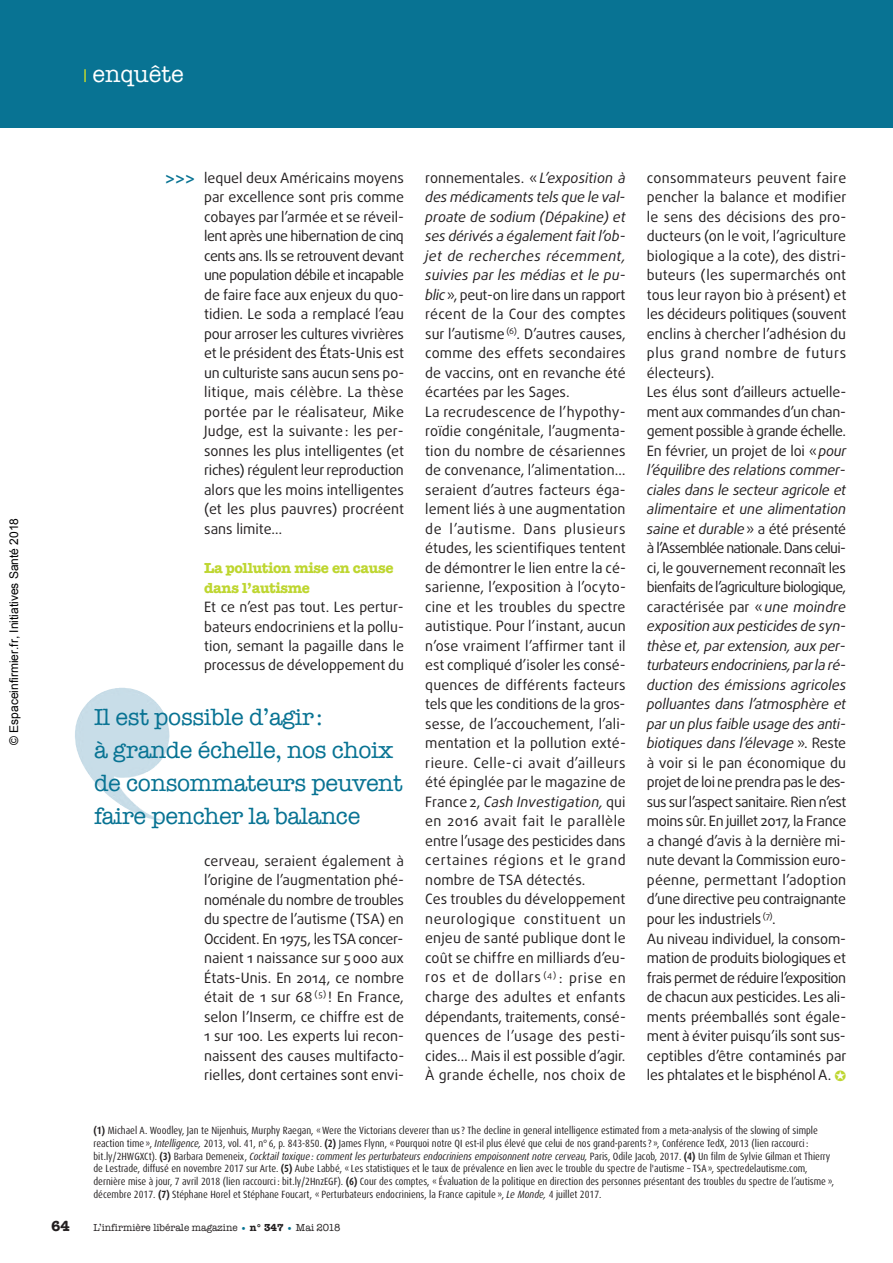
<style>
.page{position:relative;width:893px;height:1263px;background:#fff}
.page>*{position:absolute;margin:0;border:0;box-sizing:border-box;transform-origin:0 0}
.t1{font:24px/33px "American Typewriter";letter-spacing:-.015em;color:#087393}
.t2{font:24px "American Typewriter";color:#fff}
.t3{font:500 18px "Daxline OT";color:#087393}
.t4{font:700 15px/19.5px "American Typewriter";letter-spacing:-.025em;color:#bed630}
.t5{font:700 15px "American Typewriter";color:#231f20;scale:.95 1}
.t6{font:14.25px/19.5px "Daxline OT";color:#231f20;text-align:justify}
.t7{font:12px "Arial";color:#000}
.t8{font:condensed 10.5px/12.8px "Dax OT";color:#231f20}
.t9{font:10.5px "American Typewriter";color:#231f20;scale:.95 1}
.s1{font-style:italic}
.s2{color:#bed630}
.s3{font-weight:700}
.s4{font-weight:700;color:#087393}
</style>
<div class="page">
<div style="left:0;top:0;width:893px;height:128px;background:#087393"></div>
<svg style="left:84px;top:69px;width:2px;height:13px"></svg>
<img style="left:75px;top:712px;width:92px;height:109px">
<p class="t2" style="left:93px;top:55px;width:93px">enquête</p>
<p class="t7" style="left:6px;top:745px;width:228px;rotate:-90deg">© Espaceinfirmier.fr, Initiatives Santé 2018</p>
<p class="t3" style="left:165px;top:170px;width:32px">&gt;&gt;&gt;</p>
<p class="t6" style="left:204px;top:169px;width:202px">lequel deux Américains moyens par excellence sont pris comme cobayes par l’armée et se réveil&shy;lent après une hibernation de cinq cents ans. Ils se retrouvent devant une population débile et incapable de faire face aux enjeux du quo&shy;tidien. Le soda a remplacé l’eau pour arroser les cultures vivrières et le président des États-Unis est un culturiste sans aucun sens po&shy;litique, mais célèbre. La thèse portée par le réalisateur, Mike Judge, est la suivante : les per&shy;sonnes les plus intelligentes (et riches) régulent leur reproduction alors que les moins intelligentes (et les plus pauvres) procréent sans limite…</p>
<p class="t4" style="left:204px;top:557px;width:191px">La pollution mise en cause dans l’autisme</p>
<p class="t6" style="left:204px;top:598px;width:201px">Et ce n’est pas tout. Les pertur&shy;bateurs endocriniens et la pollu&shy;tion, semant la pagaille dans le processus de développement du</p>
<p class="t1" style="left:94px;top:700px;width:310px">Il est possible d’agir :<br>à grande échelle, nos choix de consommateurs peuvent faire pencher la balance</p>
<p class="t6" style="left:204px;top:852px;width:202px">cerveau, seraient également à l’origine de l’augmentation phé&shy;noménale du nombre de troubles du spectre de l’autisme (TSA) en Occident. En 1975, les TSA concer&shy;naient 1 naissance sur 5 000 aux États-Unis. En 2014, ce nombre était de 1 sur 68 <sup>(5)</sup> ! En France, selon l’Inserm, ce chiffre est de 1 sur 100. Les experts lui recon&shy;naissent des causes multifacto&shy;rielles, dont certaines sont envi-</p>
<p class="t6" style="left:425px;top:169px;width:202px;text-align:left">ronnementales. « <span class="s1">L’exposition à des médicaments tels que le val&shy;proate de sodium (Dépakine) et ses dérivés a également fait l’ob&shy;jet de recherches récemment, suivies par les médias et le pu&shy;blic</span>», peut-on lire dans un rapport récent de la Cour des comptes sur l’autisme <sup>(6)</sup>. D’autres causes, comme des effets secondaires de vaccins, ont en revanche été écartées par les Sages.<br>La recrudescence de l’hypothy&shy;roïdie congénitale, l’augmenta&shy;tion du nombre de césariennes de convenance, l’alimentation… seraient d’autres facteurs éga&shy;lement liés à une augmentation de l’autisme. Dans plusieurs études, les scientifiques tentent de démontrer le lien entre la cé&shy;sarienne, l’exposition à l’ocyto&shy;cine et les troubles du spectre autistique. Pour l’instant, aucun n’ose vraiment l’affirmer tant il est compliqué d’isoler les consé&shy;quences de différents facteurs tels que les conditions de la gros&shy;sesse, de l’accouchement, l’ali&shy;mentation et la pollution exté&shy;rieure. Celle-ci avait d’ailleurs été épinglée par le magazine de<br>France 2, <span class="s1">Cash Investigation,</span> qui en 2016 avait fait le parallèle entre l’usage des pesticides dans certaines régions et le grand nombre de TSA détectés.<br>Ces troubles du développement neurologique constituent un enjeu de santé publique dont le coût se chiffre en milliards d’eu&shy;ros et de dollars <sup>(4)</sup> : prise en charge des adultes et enfants dépendants, traitements, consé&shy;quences de l’usage des pesti&shy;cides… Mais il est possible d’agir.<br>À grande échelle, nos choix de</p>
<p class="t6" style="left:647px;top:169px;width:201px;text-align:left">consommateurs peuvent faire pencher la balance et modifier le sens des décisions des pro&shy;ducteurs (on le voit, l’agriculture biologique a la cote), des distri&shy;buteurs (les supermarchés ont tous leur rayon bio à présent) et les décideurs politiques (souvent enclins à chercher l’adhésion du plus grand nombre de futurs électeurs).<br>Les élus sont d’ailleurs actuelle&shy;ment aux commandes d’un chan&shy;gement possible à grande échelle.<br>En février, un projet de loi « <span class="s1">pour l’équilibre des relations commer&shy;ciales dans le secteur agricole et alimentaire et une alimentation saine et durable</span> » a été présenté à l’Assemblée nationale. Dans celui&shy;ci, le gouvernement reconnaît les bienfaits de l’agriculture biologique, caractérisée par « <span class="s1">une moindre exposition aux pesticides de syn&shy;thèse et, par extension, aux per&shy;turbateurs endocriniens, par la ré&shy;duction des émissions agricoles polluantes dans l’atmosphère et par un plus faible usage des anti&shy;biotiques dans l’élevage</span> ». Reste à voir si le pan économique du projet de loi ne prendra pas le des&shy;sus sur l’aspect sanitaire. Rien n’est moins sûr. En juillet 2017, la France a changé d’avis à la dernière mi&shy;nute devant la Commission euro&shy;péenne, permettant l’adoption d’une directive peu contraignante pour les industriels <sup>(7)</sup>.<br>Au niveau individuel, la consom&shy;mation de produits biologiques et frais permet de réduire l’exposition de chacun aux pesticides. Les ali&shy;ments préemballés sont égale&shy;ment à éviter puisqu’ils sont sus&shy;ceptibles d’être contaminés par les phtalates et le bisphénol A. <span class="s2">✪</span></p>
<p class="t8" style="left:94px;top:1125px;width:742px"><span class="s3">(1)</span> Michael A. Woodley, Jan te Nijenhuis, Murphy Raegan, « Were the Victorians cleverer than us ? The decline in general intelligence estimated from a meta-analysis of the slowing of simple reaction time », <span class="s1">Intelligence,</span> 2013, vol. 41, n° 6, p. 843-850. <span class="s3">(2)</span> James Flynn, « Pourquoi notre QI est-il plus élevé que celui de nos grand-parents ? », Conférence TedX, 2013 (lien raccourci : bit.ly/2HWGXCt). <span class="s3">(3)</span> Barbara Demeneix, <span class="s1">Cocktail toxique : comment les perturbateurs endocriniens empoisonnent notre cerveau,</span> Paris, Odile Jacob, 2017. <span class="s3">(4)</span> Un film de Sylvie Gilman et Thierry de Lestrade, diffusé en novembre 2017 sur Arte. <span class="s3">(5)</span> Aube Labbé, « Les statistiques et le taux de prévalence en lien avec le trouble du spectre de l'autisme – TSA », spectredelautisme.com, dernière mise à jour, 7 avril 2018 (lien raccourci : bit.ly/2HnzEGF). <span class="s3">(6)</span> Cour des comptes, « Évaluation de la politique en direction des personnes présentant des troubles du spectre de l’autisme », décembre 2017. <span class="s3">(7)</span> Stéphane Horel et Stéphane Foucart, « Perturbateurs endocriniens, la France capitule », <span class="s1">Le Monde,</span> 4 juillet 2017.</p>
<p class="t5" style="left:51px;top:1213px;width:21px">64</p>
<p class="t9" style="left:94px;top:1219px;width:261px">L’infirmière libérale magazine <span class="s4">•</span> <span class="s3">n° 347</span> <span class="s4">•</span> Mai 2018</p>
</div>
